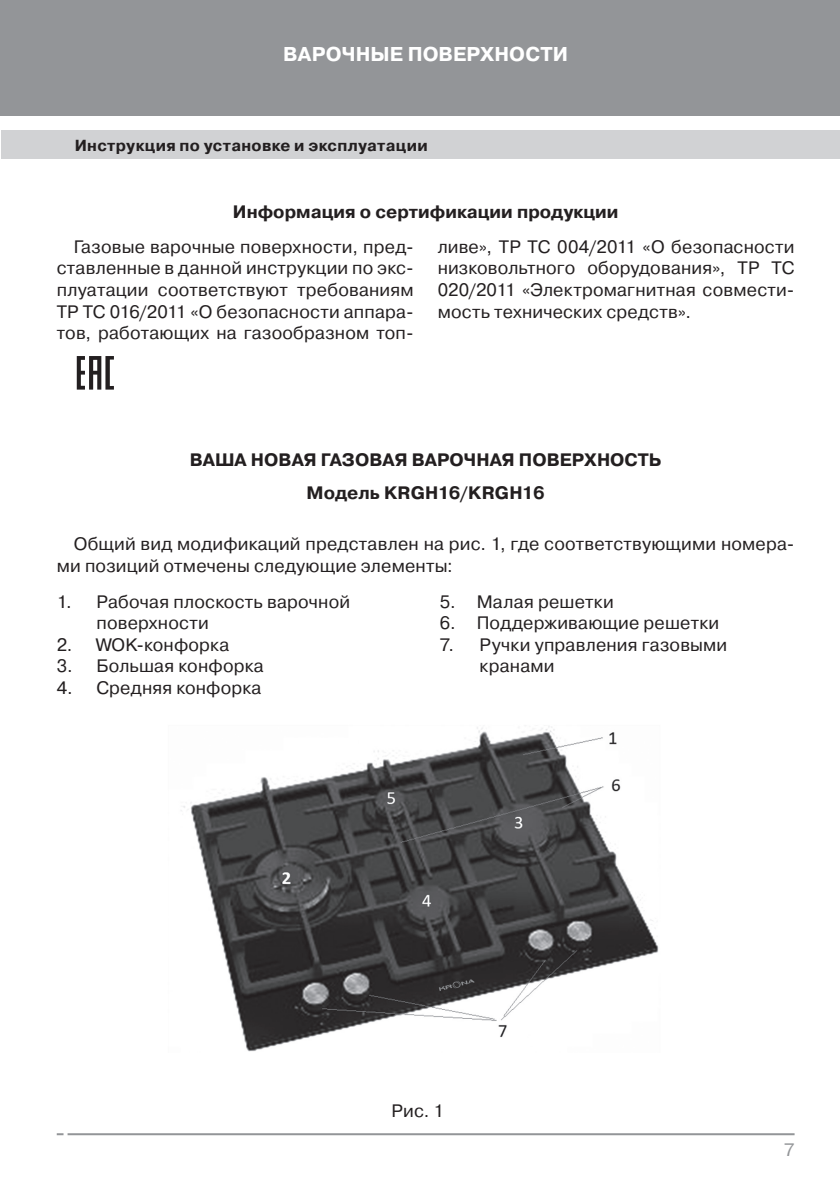
<style>
.page{position:relative;width:840px;height:1191px;background:#fff}
.page>*{position:absolute;margin:0;border:0;box-sizing:border-box;transform-origin:0 0}
.t1{font:700 24px "Pragmatica C";color:#fff}
.t2{font:700 20px "Pragmatica C";letter-spacing:.005em;color:#fff}
.t3{font:18px/21.6px "Pragmatica C";letter-spacing:.01em;color:#231f20}
.t4{font:700 18px/33px "Pragmatica C";color:#231f20;text-align:center}
.t5{font:18px "Pragmatica C";color:#939598}
.t6{font:700 16px "Pragmatica C";letter-spacing:.02em;color:#231f20}
</style>
<div class="page">
<div style="left:0;top:0;width:839px;height:116px;background:#939598"></div>
<div style="left:1px;top:130px;width:838px;height:29px;background:#d1d2d4"></div>
<hr style="left:57px;top:1133px;width:737px;height:2px;background:#939598">
<img style="left:181px;top:726px;width:478px;height:326px">
<svg style="left:77px;top:356px;width:37px;height:33px"></svg>
<p class="t2" style="left:283px;top:43px;width:286px">ВАРОЧНЫЕ ПОВЕРХНОСТИ</p>
<p class="t6" style="left:75px;top:136px;width:354px">Инструкция по установке и эксплуатации</p>
<p class="t4" style="left:233px;top:195px;width:386px">Информация о сертификации продукции</p>
<p class="t3" style="left:57px;top:236px;width:358px;text-align:justify;text-indent:17px">Газовые варочные поверхности, пред&shy;ставленные в данной инструкции по экс&shy;плуатации соответствуют требованиям ТР ТС 016/2011 «О безопасности аппара&shy;тов, работающих на газообразном топ-</p>
<p class="t3" style="left:437px;top:236px;width:358px;text-align:justify">ливе», ТР ТС 004/2011 «О безопасности низковольтного оборудования», ТР ТС 020/2011 «Электромагнитная совмести&shy;мость технических средств».</p>
<p class="t4" style="left:190px;top:443px;width:473px">ВАША НОВАЯ ГАЗОВАЯ ВАРОЧНАЯ ПОВЕРХНОСТЬ<br>Модель KRGH16/KRGH16</p>
<p class="t3" style="left:57px;top:533px;width:739px;text-indent:17px">Общий вид модификаций представлен на рис. 1, где соответствующими номера&shy;ми позиций отмечены следующие элементы:</p>
<p class="t3" style="left:96px;top:591px;width:255px;text-indent:-40px">1. Рабочая плоскость варочной поверхности</p>
<p class="t3" style="left:57px;top:634px;width:174px">2. WOK-конфорка</p>
<p class="t3" style="left:57px;top:655px;width:208px">3. Большая конфорка</p>
<p class="t3" style="left:57px;top:677px;width:206px">4. Средняя конфорка</p>
<p class="t3" style="left:439px;top:591px;width:175px">5. Малая решетки</p>
<p class="t3" style="left:439px;top:612px;width:281px">6. Поддерживающие решетки</p>
<p class="t3" style="left:479px;top:634px;width:249px;text-indent:-40px">7. Ручки управления газовыми кранами</p>
<h1 class="t1" style="left:57px;top:1120px;width:17px">1</h1>
<p class="t3" style="left:391px;top:1100px;width:54px">Рис. 1</p>
<p class="t5" style="left:783px;top:1139px;width:12px">7</p>
</div>
